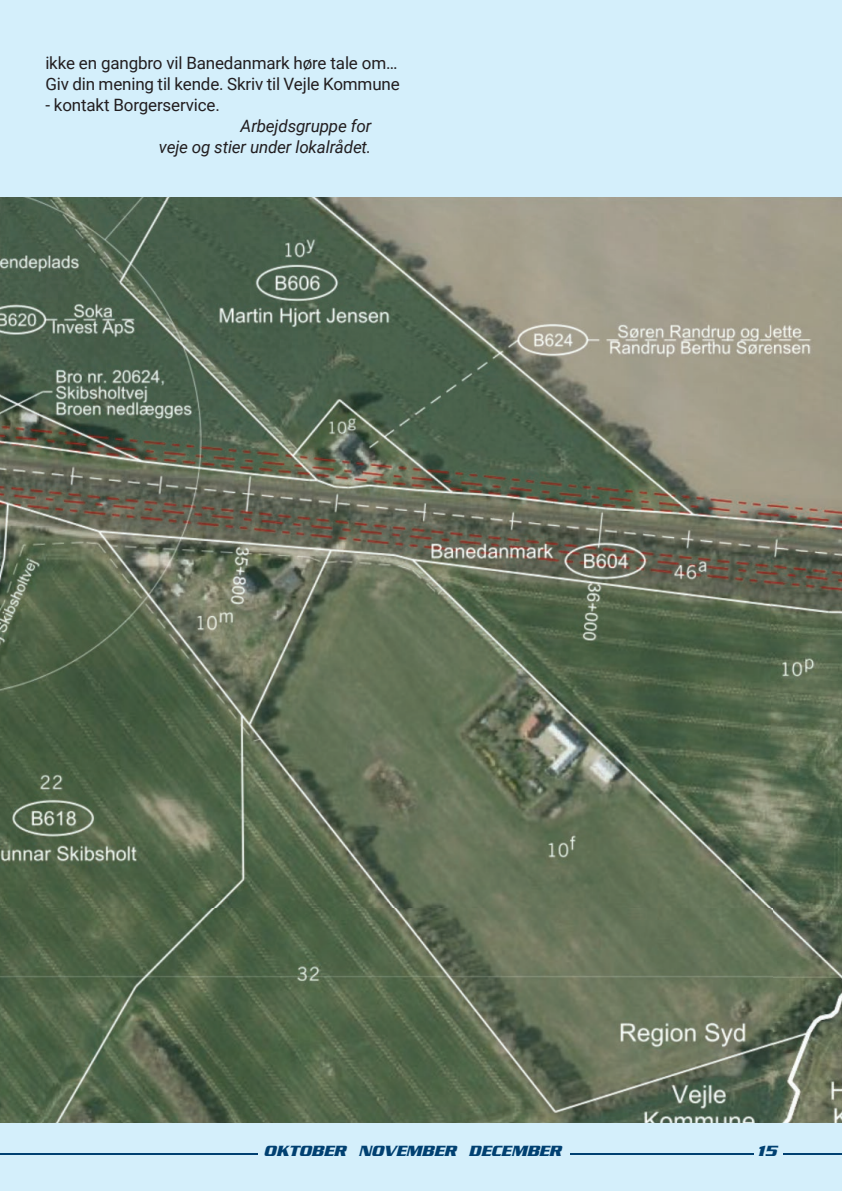
<style>
.page{position:relative;width:842px;height:1191px;background:#d4effb}
.page>*{position:absolute;margin:0;border:0;box-sizing:border-box;transform-origin:0 0}
.t1{font:17px/21px "Roboto";letter-spacing:-.01em;color:#221e20}
.t2{font:italic 17px/21px "Roboto";letter-spacing:-.01em;color:#221e20;text-align:right}
.t3{font:italic 700 16px "Serpentine Std";color:#004071}
</style>
<div class="page">
<hr style="left:0;top:1153px;width:842px;height:1px;background:#004071">
<div style="left:754px;top:1145px;width:28px;height:46px;background:#d4effb"></div>
<div style="left:258px;top:1145px;width:312px;height:46px;background:#d4effb"></div>
<img style="left:0;top:197px;width:771px;height:711px">
<img style="left:771px;top:197px;width:71px;height:926px">
<img style="left:0;top:908px;width:773px;height:215px">
<p class="t1" style="left:45px;top:52px;width:356px">ikke en gangbro vil Banedanmark høre tale om…<br>Giv din mening til kende. Skriv til Vejle Kommune</p>
<p class="t1" style="left:45px;top:94px;width:176px">- kontakt Borgerservice.</p>
<p class="t2" style="left:159px;top:115px;width:214px">Arbejdsgruppe for<br>veje og stier under lokalrådet.</p>
<p class="t3" style="left:264px;top:1141px;width:299px">OKTOBER NOVEMBER DECEMBER</p>
<p class="t3" style="left:757px;top:1141px;width:21px">15</p>
</div>
